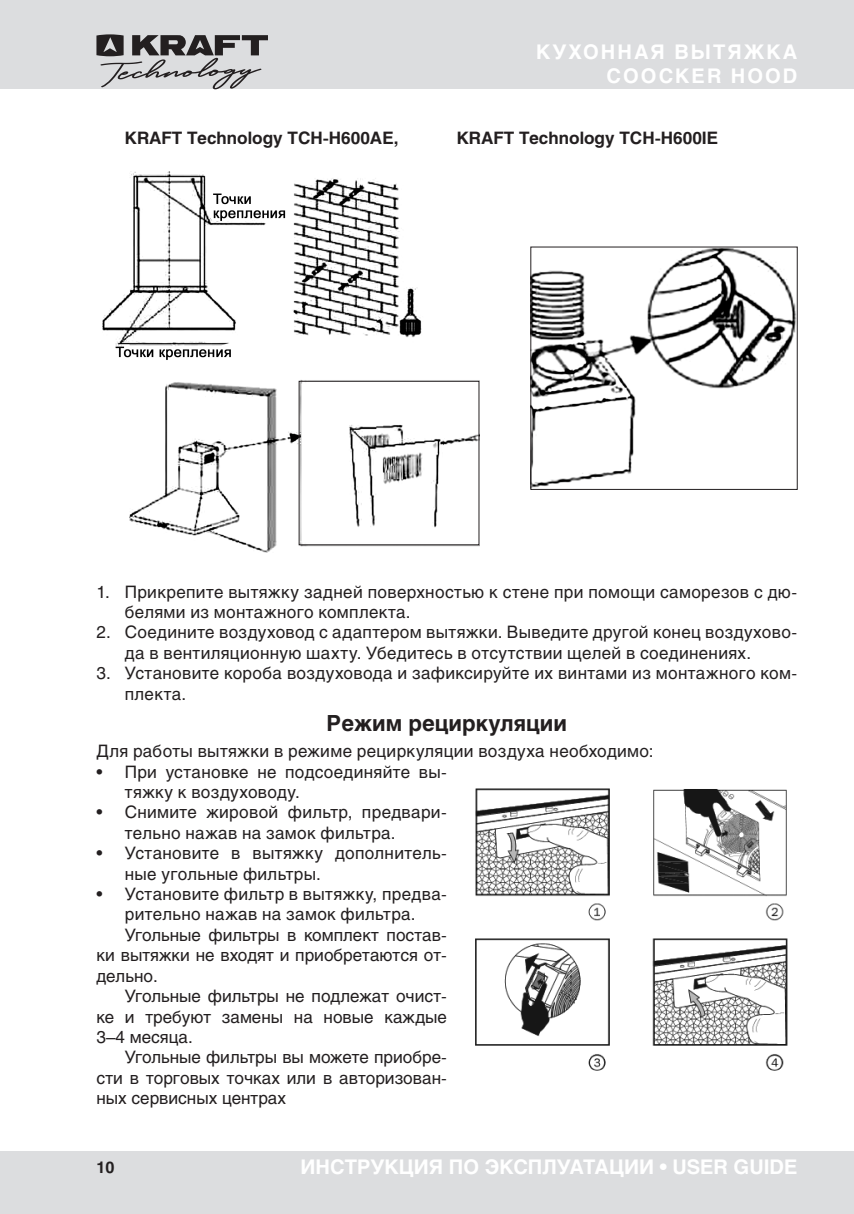
<style>
.page{position:relative;width:854px;height:1214px;background:#fff}
.page>*{position:absolute;margin:0;border:0;box-sizing:border-box;transform-origin:0 0}
.t1{font:700 22px "Helios C";color:#231f20}
.t2{font:700 20px "Helios";color:#fff}
.t3{font:700 20px/24px "Helios";letter-spacing:.1em;color:#fff;text-align:right}
.t4{font:17px/20.4px "Helios";letter-spacing:.02em;color:#231f20}
.t5{font:17px "Helios";color:#231f20}
.t6{font:700 17px "Helios";color:#231f20}
.t7{font:700 16px "Helios";color:#231f20}
</style>
<div class="page">
<div style="left:0;top:0;width:853px;height:88px;background:#dcdddf"></div>
<div style="left:0;top:1151px;width:853px;height:62px;background:#dcdddf"></div>
<hr style="left:853px;top:1151px;width:1px;height:62px;background:#dcdddf">
<svg style="left:96px;top:34px;width:172px;height:55px"></svg>
<img style="left:532px;top:248px;width:263px;height:240px">
<div style="left:530px;top:246px;width:267px;height:244px;border:1px solid #231f20"></div>
<img style="left:475px;top:788px;width:313px;height:283px">
<img style="left:102px;top:171px;width:377px;height:382px">
<p class="t3" style="left:536px;top:39px;width:263px">КУХОННАЯ ВЫТЯЖКА<br>СOOCKER HOOD</p>
<p class="t6" style="left:125px;top:128px;width:275px">KRAFT Technology TCH-H600AE,</p>
<p class="t6" style="left:456px;top:128px;width:263px">KRAFT Technology TCH-H600IE</p>
<p class="t4" style="left:125px;top:581px;width:673px;text-indent:-28px">1. Прикрепите вытяжку задней поверхностью к стене при помощи саморезов с дю&shy;белями из монтажного комплекта.</p>
<p class="t4" style="left:125px;top:622px;width:673px;text-indent:-28px">2. Соедините воздуховод с адаптером вытяжки. Выведите другой конец воздухово&shy;да в вентиляционную шахту. Убедитесь в отсутствии щелей в соединениях.</p>
<p class="t4" style="left:125px;top:662px;width:673px;text-indent:-28px">3. Установите короба воздуховода и зафиксируйте их винтами из монтажного ком&shy;плекта.</p>
<p class="t1" style="left:326px;top:710px;width:242px">Режим рециркуляции</p>
<p class="t4" style="left:96px;top:740px;width:558px">Для работы вытяжки в режиме рециркуляции воздуха необходимо:</p>
<p class="t4" style="left:125px;top:761px;width:323px;text-indent:-28px">• При установке не подсоединяйте вы&shy;тяжку к воздуховоду.</p>
<p class="t4" style="left:125px;top:802px;width:323px;text-indent:-28px">• Снимите жировой фильтр, предвари&shy;тельно нажав на замок фильтра.</p>
<p class="t4" style="left:125px;top:842px;width:323px;text-indent:-28px">• Установите в вытяжку дополнитель&shy;ные угольные фильтры.</p>
<p class="t4" style="left:96px;top:883px;width:352px">• Установите фильтр в вытяжку, предва-</p>
<p class="t4" style="left:125px;top:904px;width:292px">рительно нажав на замок фильтра.</p>
<p class="t5" style="left:125px;top:924px;width:323px">Угольные фильтры в комплект постав-</p>
<p class="t5" style="left:96px;top:945px;width:352px">ки вытяжки не входят и приобретаются от-</p>
<p class="t4" style="left:96px;top:965px;width:63px">дельно.</p>
<p class="t5" style="left:125px;top:985px;width:323px">Угольные фильтры не подлежат очист-</p>
<p class="t5" style="left:96px;top:1006px;width:352px">ке и требуют замены на новые каждые</p>
<p class="t4" style="left:96px;top:1026px;width:98px">3–4 месяца.</p>
<p class="t5" style="left:125px;top:1047px;width:323px">Угольные фильтры вы можете приобре-</p>
<p class="t5" style="left:96px;top:1067px;width:352px">сти в торговых точках или в авторизован-</p>
<p class="t5" style="left:96px;top:1087px;width:191px">ных сервисных центрах</p>
<p class="t7" style="left:96px;top:1157px;width:19px">10</p>
<p class="t2" style="left:300px;top:1155px;width:498px">ИНСТРУКЦИЯ ПО ЭКСПЛУАТАЦИИ • USER GUIDE</p>
</div>
